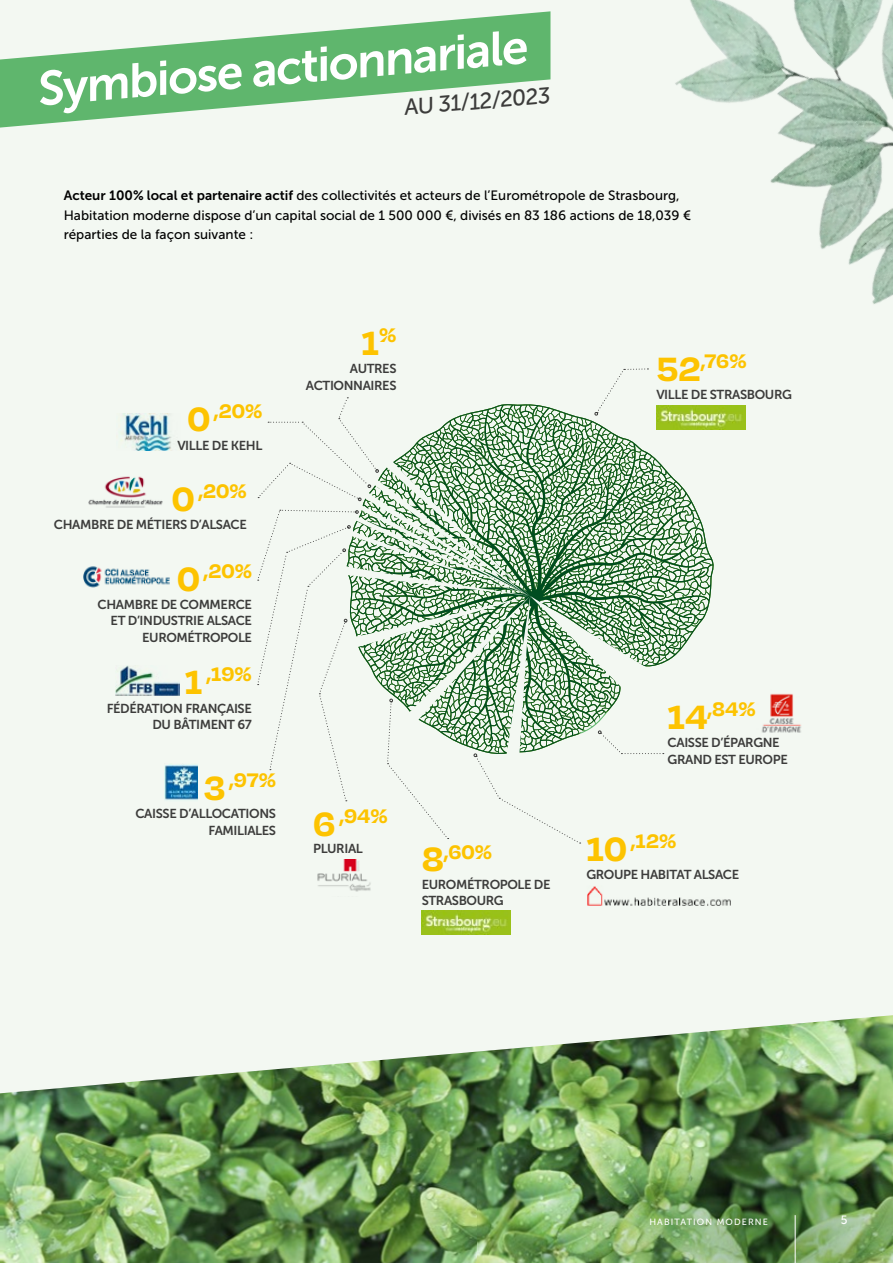
<style>
.page{position:relative;width:893px;height:1263px;background:#fff}
.page>*{position:absolute;margin:0;border:0;box-sizing:border-box;transform-origin:0 0}
.t1{font:48px "Museo Sans 700";color:#fff}
.t2{font:700 38.85px "Degular";color:#fdc300}
.t3{font:700 22.65px "Degular";color:#fdc300}
.t4{font:22.5px "Museo Sans 500";color:#3c3c3b}
.t5{font:13.5px/19.5px "Museo Sans 500";color:#000}
.t6{font:12.9px/16.6px "Museo Sans 700";letter-spacing:-.03em;color:#3c3c3b;text-align:right}
.t7{font:12px "Museo Sans 500";color:#fff}
.t8{font:9px "Museo Sans 500";letter-spacing:.12em;color:#fff}
.s1{font-family:"Museo Sans 700"}
.s2{font-size:38.85px}
</style>
<div class="page">
<div style="left:0;top:0;width:893px;height:1015px;background:#f3f8f2"></div>
<img style="left:0;top:1015px;width:893px;height:248px">
<img style="left:478px;top:1147px;width:415px;height:116px">
<svg style="left:0;top:11px;width:550px;height:117px;fill:#5fb66d"></svg>
<img style="left:87px;top:469px;width:77px;height:41px">
<img style="left:586px;top:885px;width:145px;height:20px">
<img style="left:115px;top:665px;width:64px;height:31px">
<img style="left:116px;top:413px;width:64px;height:37px">
<img style="left:164px;top:763px;width:34px;height:38px">
<img style="left:83px;top:564px;width:86px;height:25px">
<img style="left:313px;top:859px;width:64px;height:37px">
<img style="left:635px;top:0;width:258px;height:337px">
<img style="left:422px;top:910px;width:89px;height:24px">
<svg style="left:664px;top:403px;width:50px;height:351px;fill:#f3f8f2"></svg>
<img style="left:664px;top:406px;width:81px;height:23px">
<hr style="left:795px;top:1215px;width:1px;height:48px;background:#fff">
<img style="left:756px;top:689px;width:50px;height:48px">
<svg style="left:257px;top:368px;width:407px;height:475px"></svg>
<h1 class="t1" style="left:34px;top:63px;width:493px;rotate:-5deg">Symbiose actionnariale</h1>
<h3 class="t4" style="left:403px;top:95px;width:148px;rotate:-5deg">AU 31/12/2023</h3>
<p class="t5" style="left:64px;top:186px;width:629px"><span class="s1">Acteur 100% local et partenaire actif</span> des collectivités et acteurs de l’Eurométropole de Strasbourg,<br>Habitation moderne dispose d’un capital social de 1 500 000 €, divisés en 83 186 actions de 18,039 € réparties de la façon suivante :</p>
<h3 class="t3" style="left:187px;top:397px;width:76px"><span class="s2">0</span> ,20%</h3>
<p class="t6" style="left:177px;top:437px;width:87px">VILLE DE KEHL</p>
<h3 class="t3" style="left:172px;top:477px;width:76px"><span class="s2">0</span> ,20%</h3>
<p class="t6" style="left:54px;top:516px;width:194px">CHAMBRE DE MÉTIERS D’ALSACE</p>
<h3 class="t3" style="left:177px;top:556px;width:76px"><span class="s2">0</span> ,20%</h3>
<p class="t6" style="left:98px;top:596px;width:156px">CHAMBRE DE COMMERCE<br>ET D’INDUSTRIE ALSACE<br>EUROMÉTROPOLE</p>
<h3 class="t3" style="left:185px;top:660px;width:68px"><span class="s2">1</span> ,19%</h3>
<p class="t6" style="left:107px;top:700px;width:147px">FÉDÉRATION FRANÇAISE<br>DU BÂTIMENT 67</p>
<h3 class="t3" style="left:203px;top:765px;width:74px"><span class="s2">3</span> ,97%</h3>
<p class="t6" style="left:135px;top:805px;width:142px">CAISSE D’ALLOCATIONS<br>FAMILIALES</p>
<h2 class="t2" style="left:361px;top:318px;width:37px">1<sup>%</sup></h2>
<p class="t6" style="left:306px;top:360px;width:92px">AUTRES<br>ACTIONNAIRES</p>
<h3 class="t3" style="left:656px;top:346px;width:92px"><span class="s2">52</span>,76%</h3>
<p class="t6" style="left:656px;top:386px;width:137px">VILLE DE STRASBOURG</p>
<h3 class="t3" style="left:668px;top:694px;width:90px"><span class="s2">14</span>,84%</h3>
<h3 class="t3" style="left:313px;top:801px;width:76px"><span class="s2">6</span> ,94%</h3>
<p class="t6" style="left:313px;top:840px;width:51px">PLURIAL</p>
<h3 class="t3" style="left:422px;top:837px;width:72px"><span class="s2">8</span>,60%</h3>
<p class="t6" style="left:422px;top:876px;width:130px;text-align:left">EUROMÉTROPOLE DE<br>STRASBOURG</p>
<p class="t6" style="left:668px;top:734px;width:122px;text-align:left">CAISSE D’ÉPARGNE<br>GRAND EST EUROPE</p>
<h3 class="t3" style="left:586px;top:826px;width:91px"><span class="s2">10</span> ,12%</h3>
<p class="t6" style="left:586px;top:867px;width:154px">GROUPE HABITAT ALSACE</p>
<p class="t8" style="left:649px;top:1217px;width:120px">HABITATION MODERNE</p>
<p class="t7" style="left:841px;top:1213px;width:8px">5</p>
</div>
